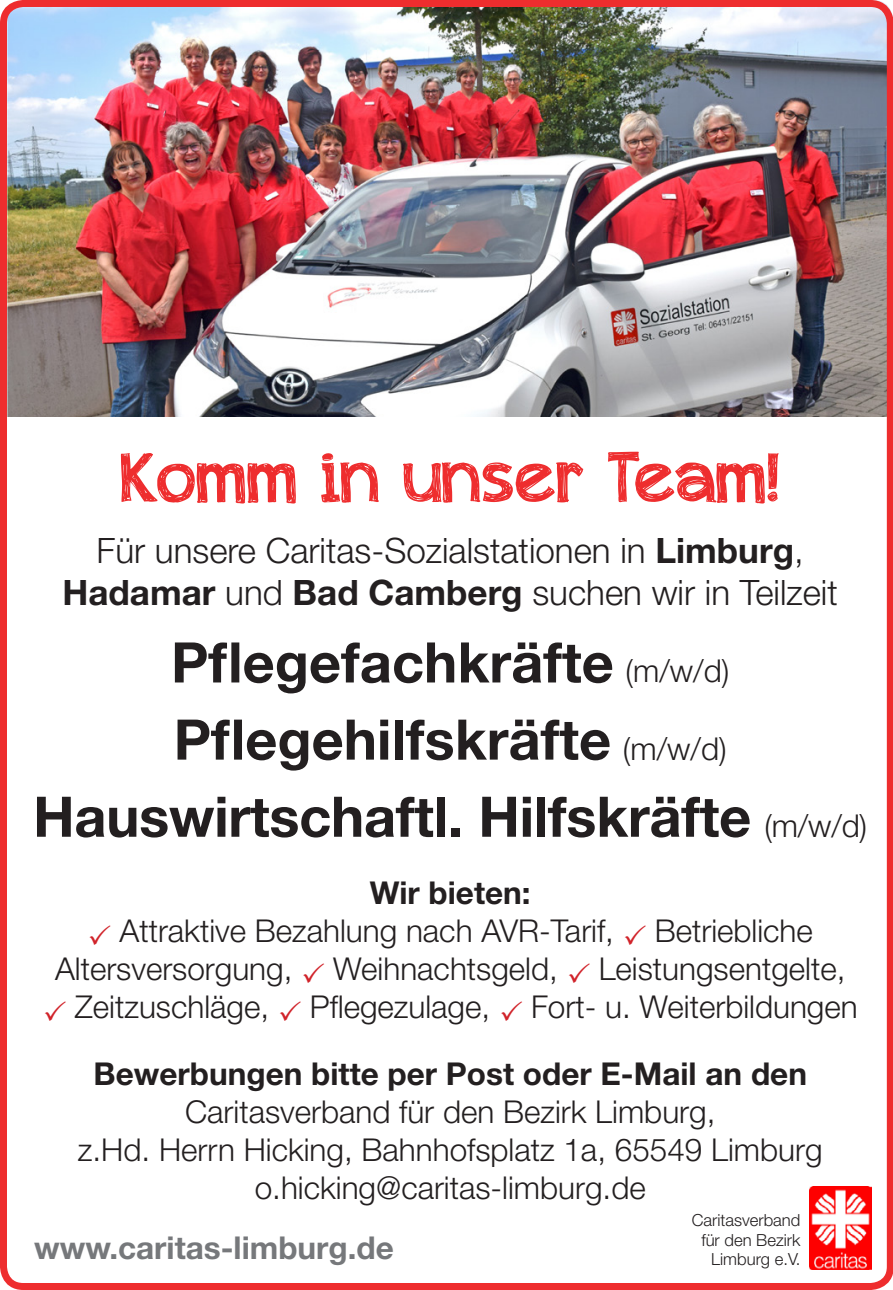
<style>
.page{position:relative;width:893px;height:1290px;background:#fff}
.page>*{position:absolute;margin:0;border:0;box-sizing:border-box;transform-origin:0 0}
.t1{font:70px "appleberry";color:#ee2d2e}
.t2{font:700 56px/77px "Helvetica Neue LT Std";color:#231f20;text-align:center}
.t3{font:300 35px/42px "Helvetica Neue LT Std";color:#231f20;text-align:center}
.t4{font:300 31.5px/37.8px "Helvetica Neue LT Std";color:#231f20;text-align:center}
.t5{font:700 31.5px "Helvetica Neue LT Std";color:#231f20}
.t6{font:700 31.5px "Helvetica Neue LT Std";color:#76787b}
.t7{font:300 16.8px/19.9px "Helvetica Neue LT Std";color:#231f20;text-align:right}
.s1{font-weight:700}
.s2{font-weight:300;font-size:31.5px}
</style>
<div class="page">
<img style="left:809px;top:1187px;width:63px;height:82px">
<img style="left:8px;top:0;width:885px;height:417px">
<div style="left:0;top:0;width:893px;height:1290px;border:7px solid #ee2d2e;border-radius:20px"></div>
<h1 class="t1" style="left:120px;top:427px;width:661px">Komm in unser Team!</h1>
<p class="t3" style="left:63px;top:529px;width:777px">Für unsere Caritas-Sozialstationen in <span class="s1">Limburg</span>,<br><span class="s1">Hadamar</span> und <span class="s1">Bad Camberg</span> suchen wir in Teilzeit</p>
<h2 class="t2" style="left:33px;top:623px;width:836px">Pflegefachkräfte <span class="s2">(m/w/d)<br></span>Pflegehilfskräfte <span class="s2">(m/w/d)<br></span>Hauswirtschaftl. Hilfskräfte <span class="s2">(m/w/d)</span></h2>
<p class="t5" style="left:370px;top:873px;width:162px">Wir bieten:</p>
<p class="t4" style="left:120px;top:911px;width:496px">Attraktive Bezahlung nach AVR-Tarif,</p>
<p class="t4" style="left:655px;top:911px;width:160px">Betriebliche</p>
<p class="t4" style="left:55px;top:949px;width:239px">Altersversorgung,</p>
<p class="t4" style="left:333px;top:949px;width:226px">Weihnachtsgeld,</p>
<p class="t4" style="left:599px;top:949px;width:248px">Leistungsentgelte,</p>
<p class="t4" style="left:75px;top:987px;width:196px">Zeitzuschläge,</p>
<p class="t4" style="left:310px;top:987px;width:182px">Pflegezulage,</p>
<p class="t4" style="left:531px;top:987px;width:328px">Fort- u. Weiterbildungen</p>
<p class="t5" style="left:94px;top:1054px;width:715px">Bewerbungen bitte per Post oder E-Mail an den</p>
<p class="t4" style="left:78px;top:1092px;width:746px">Caritasverband für den Bezirk Limburg,<br>z.Hd. Herrn Hicking, Bahnhofsplatz 1a, 65549 Limburg o.hicking@caritas-limburg.de</p>
<p class="t6" style="left:34px;top:1228px;width:361px">www.caritas-limburg.de</p>
<p class="t7" style="left:692px;top:1209px;width:110px">Caritasverband für den Bezirk<br>Limburg e.V.</p>
</div>
